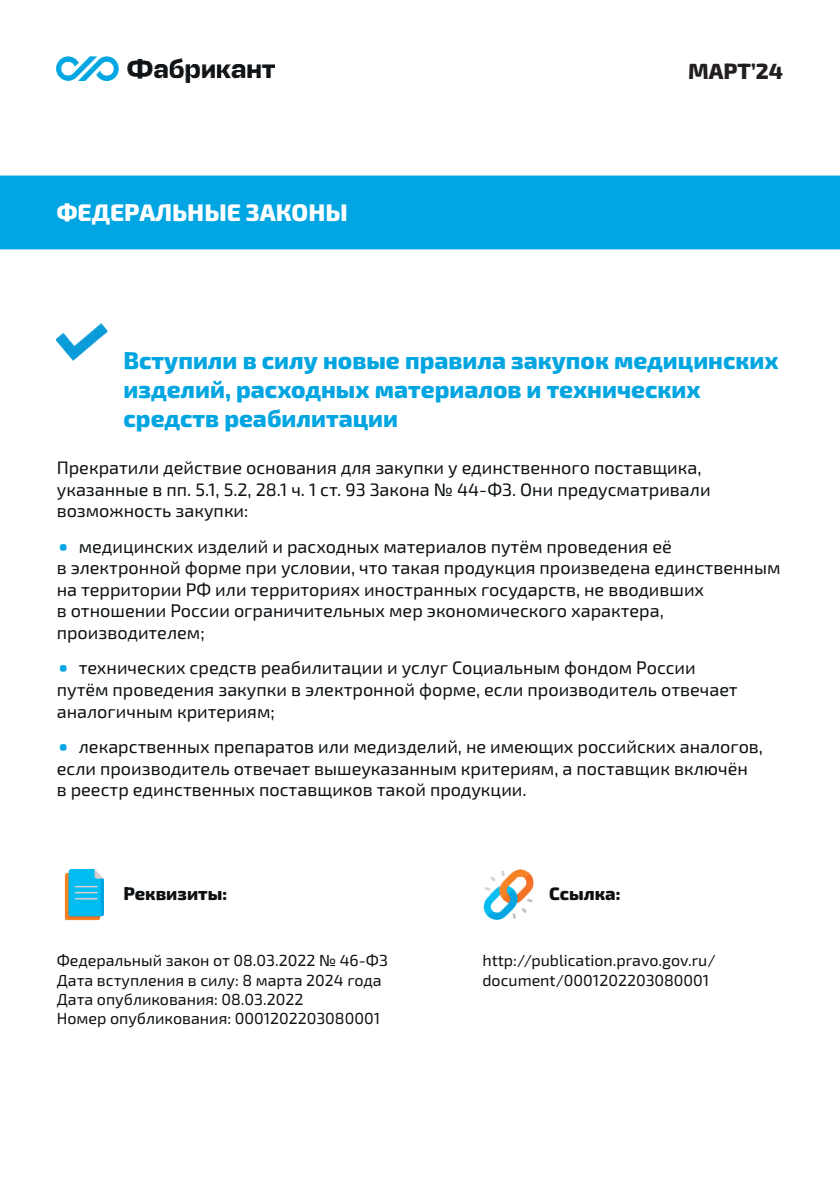
<style>
.page{position:relative;width:840px;height:1191px;background:#fff}
.page>*{position:absolute;margin:0;border:0;box-sizing:border-box;transform-origin:0 0}
.t1{font:800 24px/28.8px "Exo 2";color:#00a5e2}
.t2{font:800 24px "Exo 2";color:#fff}
.t3{font:800 22px "Exo 2";color:#231f20}
.t4{font:18px/21.6px "Exo 2";color:#0d1114}
.t5{font:800 18px "Exo 2";color:#0d1114}
.t6{font:16px/19.2px "Exo 2";color:#0d1114}
.s1{font-size:36px;color:#00a5e2}
</style>
<div class="page">
<img style="left:57px;top:57px;width:217px;height:25px">
<div style="left:1px;top:176px;width:837px;height:72px;background:#00a5e2"></div>
<div style="left:0;top:175px;width:839px;height:74px;border:2px solid #00a5e2"></div>
<img style="left:57px;top:323px;width:50px;height:37px">
<img style="left:64px;top:869px;width:39px;height:52px">
<img style="left:483px;top:869px;width:50px;height:50px">
<h1 class="t2" style="left:57px;top:196px;width:292px">ФЕДЕРАЛЬНЫЕ ЗАКОНЫ</h1>
<p class="t3" style="left:687px;top:56px;width:96px">МАРТ’24</p>
<h1 class="t1" style="left:123px;top:346px;width:656px">Вступили в силу новые правила закупок медицинских изделий, расходных материалов и технических средств реабилитации</h1>
<p class="t4" style="left:57px;top:456px;width:655px">Прекратили действие основания для закупки у единственного поставщика, указанные в пп. 5.1, 5.2, 28.1 ч. 1 ст. 93 Закона № 44-ФЗ. Они предусматривали возможность закупки:</p>
<p class="t4" style="left:57px;top:535px;width:724px"><span class="s1">•</span> медицинских изделий и расходных материалов путём проведения её<br>в электронной форме при условии, что такая продукция произведена единственным на территории РФ или территориях иностранных государств, не вводивших<br>в отношении России ограничительных мер экономического характера, производителем;</p>
<p class="t4" style="left:57px;top:656px;width:682px"><span class="s1">•</span> технических средств реабилитации и услуг Социальным фондом России путём проведения закупки в электронной форме, если производитель отвечает аналогичным критериям;</p>
<p class="t4" style="left:57px;top:735px;width:707px"><span class="s1">•</span> лекарственных препаратов или медизделий, не имеющих российских аналогов, если производитель отвечает вышеуказанным критериям, а поставщик включён<br>в реестр единственных поставщиков такой продукции.</p>
<p class="t5" style="left:123px;top:881px;width:105px">Реквизиты:</p>
<p class="t5" style="left:549px;top:881px;width:73px">Ссылка:</p>
<p class="t6" style="left:57px;top:950px;width:332px">Федеральный закон от 08.03.2022 № 46-ФЗ Дата вступления в силу: 8 марта 2024 года Дата опубликования: 08.03.2022<br>Номер опубликования: 0001202203080001</p>
<p class="t6" style="left:482px;top:950px;width:234px">http://publication.pravo.gov.ru/ document/0001202203080001</p>
</div>
